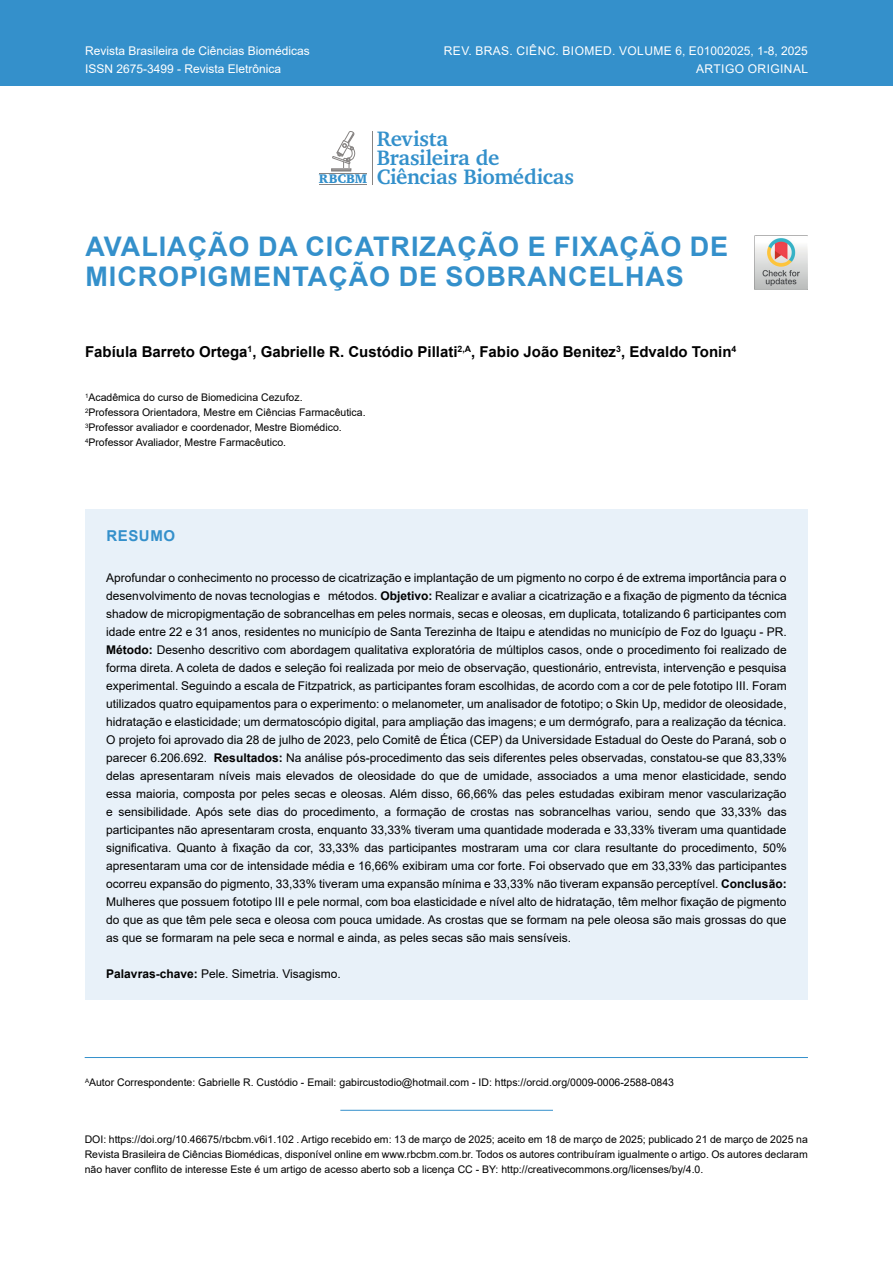
<style>
.page{position:relative;width:893px;height:1263px;background:#fff}
.page>*{position:absolute;margin:0;border:0;box-sizing:border-box;transform-origin:0 0}
.t1{font:700 27px/30px "Arial";letter-spacing:.035em;color:#3490cb}
.t2{font:700 21.45px/19.2px "Charter";letter-spacing:-.01em;color:#3390cb}
.t3{font:700 15px "Arial";color:#000}
.t4{font:700 15px "Arial";letter-spacing:.035em;color:#3490cb}
.t5{font:900 12.9px "Charter BT";letter-spacing:-.005em;color:#3390cb}
.t6{font:12px/18px "Arial";color:#000;text-align:justify}
.t7{font:12px/18px "Arial";color:#fff}
.t8{font:12px/18px "Arial";letter-spacing:.035em;color:#fff;text-align:right}
.t9{font:10.5px/15px "Arial";color:#000}
.s1{font-weight:700}
</style>
<div class="page">
<div style="left:0;top:0;width:893px;height:85px;background:#3490cb"></div>
<hr style="left:319px;top:173px;width:48px;height:1px;background:#878483">
<hr style="left:319px;top:184px;width:48px;height:1px;background:#878483">
<hr style="left:372px;top:131px;width:1px;height:54px;background:#878483">
<svg style="left:331px;top:131px;width:24px;height:40px"></svg>
<hr style="left:85px;top:1057px;width:723px;height:1px;background:#3490cb">
<hr style="left:340px;top:1110px;width:213px;height:1px;background:#3490cb">
<img style="left:754px;top:236px;width:53px;height:53px">
<div style="left:85px;top:509px;width:723px;height:490px;background:#e8f1f9"></div>
<p class="t7" style="left:85px;top:42px;width:226px">Revista Brasileira de Ciências Biomédicas<br>ISSN 2675-3499 - Revista Eletrônica</p>
<p class="t8" style="left:444px;top:42px;width:366px">REV. BRAS. CIÊNC. BIOMED. VOLUME 6, E01002025, 1-8, 2025<br>ARTIGO ORIGINAL</p>
<p class="t5" style="left:319px;top:171px;width:50px">RBCBM</p>
<h2 class="t2" style="left:377px;top:128px;width:199px">Revista<br>Brasileira de<br>Ciências Biomédicas</h2>
<h1 class="t1" style="left:86px;top:232px;width:644px">AVALIAÇÃO DA CICATRIZAÇÃO E FIXAÇÃO DE<br>MICROPIGMENTAÇÃO DE SOBRANCELHAS</h1>
<p class="t3" style="left:85px;top:341px;width:653px">Fabíula Barreto Ortega<sup>1</sup>, Gabrielle R. Custódio Pillati<sup>2,A</sup>, Fabio João Benitez<sup>3</sup>, Edvaldo Tonin<sup>4</sup></p>
<p class="t9" style="left:85px;top:390px;width:282px"><sup>1</sup>Acadêmica do curso de Biomedicina Cezufoz.<br><sup>2</sup>Professora Orientadora, Mestre em Ciências Farmacêutica.<br><sup>3</sup>Professor avaliador e coordenador, Mestre Biomédico.<br><sup>4</sup>Professor Avaliador, Mestre Farmacêutico.</p>
<p class="t4" style="left:107px;top:525px;width:70px">RESUMO</p>
<p class="t6" style="left:106px;top:568px;width:682px">Aprofundar o conhecimento no processo de cicatrização e implantação de um pigmento no corpo é de extrema importância para o desenvolvimento de novas tecnologias e métodos. <span class="s1">Objetivo:</span> Realizar e avaliar a cicatrização e a fixação de pigmento da técnica shadow de micropigmentação de sobrancelhas em peles normais, secas e oleosas, em duplicata, totalizando 6 participantes com idade entre 22 e 31 anos, residentes no município de Santa Terezinha de Itaipu e atendidas no município de Foz do Iguaçu - PR.<br><span class="s1">Método:</span> Desenho descritivo com abordagem qualitativa exploratória de múltiplos casos, onde o procedimento foi realizado de forma direta. A coleta de dados e seleção foi realizada por meio de observação, questionário, entrevista, intervenção e pesquisa experimental. Seguindo a escala de Fitzpatrick, as participantes foram escolhidas, de acordo com a cor de pele fototipo III. Foram utilizados quatro equipamentos para o experimento: o melanometer, um analisador de fototipo; o Skin Up, medidor de oleosidade, hidratação e elasticidade; um dermatoscópio digital, para ampliação das imagens; e um dermógrafo, para a realização da técnica.<br>O projeto foi aprovado dia 28 de julho de 2023, pelo Comitê de Ética (CEP) da Universidade Estadual do Oeste do Paraná, sob o parecer 6.206.692. <span class="s1">Resultados:</span> Na análise pós-procedimento das seis diferentes peles observadas, constatou-se que 83,33% delas apresentaram níveis mais elevados de oleosidade do que de umidade, associados a uma menor elasticidade, sendo essa maioria, composta por peles secas e oleosas. Além disso, 66,66% das peles estudadas exibiram menor vascularização e sensibilidade. Após sete dias do procedimento, a formação de crostas nas sobrancelhas variou, sendo que 33,33% das participantes não apresentaram crosta, enquanto 33,33% tiveram uma quantidade moderada e 33,33% tiveram uma quantidade significativa. Quanto à fixação da cor, 33,33% das participantes mostraram uma cor clara resultante do procedimento, 50% apresentaram uma cor de intensidade média e 16,66% exibiram uma cor forte. Foi observado que em 33,33% das participantes ocorreu expansão do pigmento, 33,33% tiveram uma expansão mínima e 33,33% não tiveram expansão perceptível. <span class="s1">Conclusão:<br></span>Mulheres que possuem fototipo III e pele normal, com boa elasticidade e nível alto de hidratação, têm melhor fixação de pigmento do que as que têm pele seca e oleosa com pouca umidade. As crostas que se formam na pele oleosa são mais grossas do que as que se formaram na pele seca e normal e ainda, as peles secas são mais sensíveis.</p>
<p class="t6" style="left:106px;top:964px;width:236px"><span class="s1">Palavras-chave:</span> Pele. Simetria. Visagismo.</p>
<p class="t9" style="left:85px;top:1075px;width:590px"><sup>A</sup>Autor Correspondente: Gabrielle R. Custódio - Email: gabircustodio@hotmail.com - ID: https://orcid.org/0009-0006-2588-0843</p>
<p class="t9" style="left:85px;top:1131px;width:725px;text-align:justify">DOI: https://doi.org/10.46675/rbcbm.v6i1.102 . Artigo recebido em: 13 de março de 2025; aceito em 18 de março de 2025; publicado 21 de março de 2025 na Revista Brasileira de Ciências Biomédicas, disponível online em www.rbcbm.com.br. Todos os autores contribuíram igualmente o artigo. Os autores declaram não haver conflito de interesse Este é um artigo de acesso aberto sob a licença CC - BY: http://creativecommons.org/licenses/by/4.0.</p>
</div>
